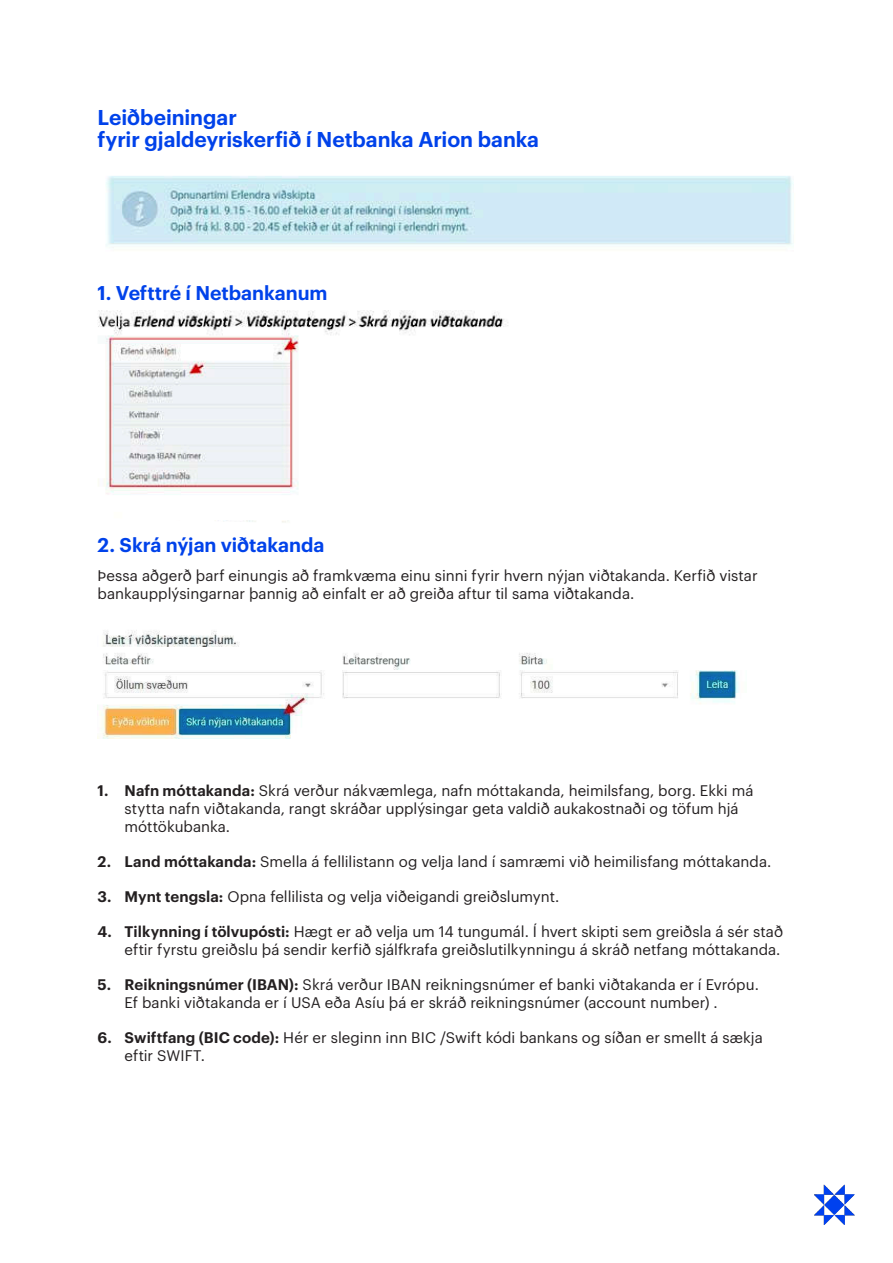
<style>
.page{position:relative;width:893px;height:1263px;background:#fff}
.page>*{position:absolute;margin:0;border:0;box-sizing:border-box;transform-origin:0 0}
.t1{font:600 21px/22.5px "Graphik";letter-spacing:-.005em;color:#0042ea}
.t2{font:600 19.5px "Graphik";letter-spacing:-.005em;color:#0042ea}
.t3{font:15px/18px "Graphik";color:#231f20}
.s1{font-weight:600}
</style>
<div class="page">
<img style="left:815px;top:1185px;width:40px;height:39px">
<img style="left:98px;top:176px;width:696px;height:347px">
<img style="left:98px;top:630px;width:641px;height:109px">
<h1 class="t1" style="left:98px;top:104px;width:443px">Leiðbeiningar<br>fyrir gjaldeyriskerfið í Netbanka Arion banka</h1>
<h2 class="t2" style="left:98px;top:278px;width:231px">1. Vefttré í Netbankanum</h2>
<h2 class="t2" style="left:98px;top:530px;width:228px">2. Skrá nýjan viðtakanda</h2>
<p class="t3" style="left:98px;top:565px;width:661px">Þessa aðgerð þarf einungis að framkvæma einu sinni fyrir hvern nýjan viðtakanda. Kerfið vistar bankaupplýsingarnar þannig að einfalt er að greiða aftur til sama viðtakanda.</p>
<p class="t3" style="left:125px;top:780px;width:630px;text-indent:-27px"><span class="s1">1. Nafn móttakanda:</span> Skrá verður nákvæmlega, nafn móttakanda, heimilsfang, borg. Ekki má stytta nafn viðtakanda, rangt skráðar upplýsingar geta valdið aukakostnaði og töfum hjá móttökubanka.</p>
<p class="t3" style="left:98px;top:851px;width:675px"><span class="s1">2. Land móttakanda:</span> Smella á fellilistann og velja land í samræmi við heimilisfang móttakanda.</p>
<p class="t3" style="left:98px;top:886px;width:463px"><span class="s1">3. Mynt tengsla:</span> Opna fellilista og velja viðeigandi greiðslumynt.</p>
<p class="t3" style="left:98px;top:921px;width:687px;text-align:right"><span class="s1">4. Tilkynning í tölvupósti:</span> Hægt er að velja um 14 tungumál. Í hvert skipti sem greiðsla á sér stað eftir fyrstu greiðslu þá sendir kerfið sjálfkrafa greiðslutilkynningu á skráð netfang móttakanda.</p>
<p class="t3" style="left:125px;top:974px;width:636px;text-indent:-27px"><span class="s1">5. Reikningsnúmer (IBAN):</span> Skrá verður IBAN reikningsnúmer ef banki viðtakanda er í Evrópu.<br>Ef banki viðtakanda er í USA eða Asíu þá er skráð reikningsnúmer (account number) .</p>
<p class="t3" style="left:125px;top:1027px;width:640px;text-indent:-27px"><span class="s1">6. Swiftfang (BIC code):</span> Hér er sleginn inn BIC /Swift kódi bankans og síðan er smellt á sækja eftir SWIFT.</p>
</div>
